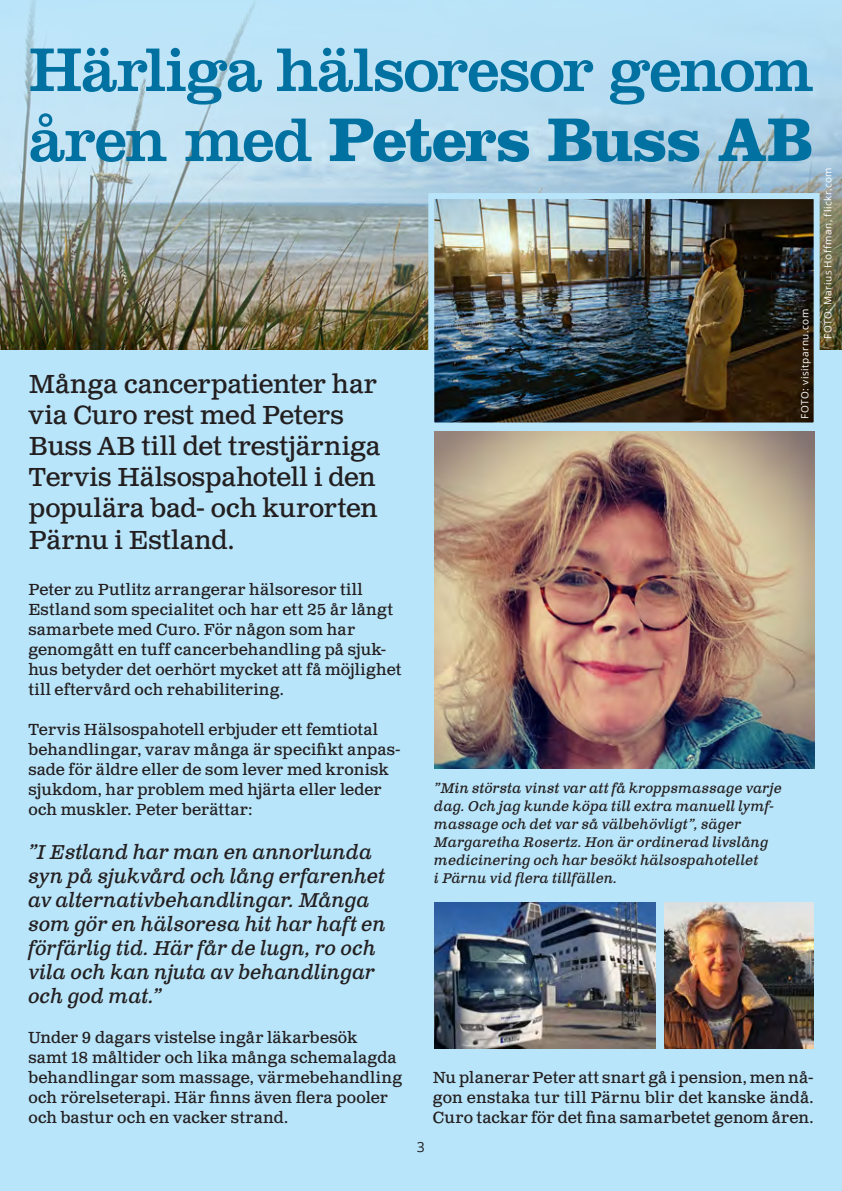
<style>
.page{position:relative;width:842px;height:1191px;background:#b9e5fa}
.page>*{position:absolute;margin:0;border:0;box-sizing:border-box;transform-origin:0 0}
.Rubrik_1_Fet_versalg{font:64px/70px "Clarendon";letter-spacing:-.02em;color:#0071a1}
.Ingress_stor{font:26px/31.2px "Clarendon Text Pro";letter-spacing:-.005em;color:#231f20}
.Citat_i_text{font:italic 20px/24px "Clarendon Text Pro";color:#231f20}
.bröd_Clarendon_Text{font:16px/20px "Clarendon Text Pro";letter-spacing:.015em;color:#231f20}
.Bildtext_kursiv{font:italic 14px/18px "Clarendon Text Pro";letter-spacing:.015em;color:#231f20}
.t1{font:14px "Open Sans";color:#231f20}
.faktatext_Open_Sans{font:10px "Open Sans";letter-spacing:.05em;color:#fff}
.s1{font-weight:700}
</style>
<div class="page">
<img style="left:0;top:0;width:842px;height:350px">
<img style="left:434px;top:431px;width:380px;height:337px">
<img style="left:425px;top:190px;width:398px;height:233px">
<img style="left:434px;top:902px;width:221px;height:146px">
<img style="left:664px;top:902px;width:150px;height:146px">
<p class="Rubrik_1_Fet_versalg" style="left:29px;top:33px;width:786px">Härliga hälsoresor genom åren med <span class="s1">Peters Buss AB</span></p>
<p class="Ingress_stor" style="left:29px;top:369px;width:353px">Många cancerpatienter har via Curo rest med Peters<br>Buss AB till det trestjärniga<br>Tervis Hälsospahotell i den populära bad- och kurorten<br>Pärnu i Estland.</p>
<p class="faktatext_Open_Sans" style="left:798px;top:419px;width:111px;rotate:-90deg">FOTO: visitparnu.com</p>
<p class="faktatext_Open_Sans" style="left:821px;top:339px;width:174px;rotate:-90deg">FOTO: Marius Hoffman, flickr.com</p>
<p class="bröd_Clarendon_Text" style="left:28px;top:580px;width:375px">Peter zu Putlitz arrangerar hälsoresor till Estland som specialitet och har ett 25 år långt samarbete med Curo. För någon som har genomgått en tuff cancerbehandling på sjuk&shy;hus betyder det oerhört mycket att få möjlighet till eftervård och rehabilitering.</p>
<p class="bröd_Clarendon_Text" style="left:28px;top:720px;width:374px">Tervis Hälsospahotell erbjuder ett femtiotal behandlingar, varav många är specifikt anpas&shy;sade för äldre eller de som lever med kronisk sjukdom, har problem med hjärta eller leder och muskler. Peter berättar:</p>
<p class="Citat_i_text" style="left:28px;top:841px;width:359px">”I Estland har man en annorlunda syn på sjukvård och lång erfarenhet av alternativbehandlingar. Många som gör en hälsoresa hit har haft en förfärlig tid. Här får de lugn, ro och vila och kan njuta av behandlingar och god mat.”</p>
<p class="bröd_Clarendon_Text" style="left:28px;top:1028px;width:375px">Under 9 dagars vistelse ingår läkarbesök<br>samt 18 måltider och lika många schemalagda behandlingar som massage, värmebehandling och rörelseterapi. Här finns även flera pooler och bastur och en vacker strand.</p>
<p class="Bildtext_kursiv" style="left:434px;top:779px;width:349px">”Min största vinst var att få kroppsmassage varje dag. Och jag kunde köpa till extra manuell lymf&shy;massage och det var så välbehövligt”, säger Margaretha Rosertz. Hon är ordinerad livslång medicinering och har besökt hälsospahotellet<br>i Pärnu vid flera tillfällen.</p>
<p class="t1" style="left:417px;top:1137px;width:10px">3</p>
<p class="bröd_Clarendon_Text" style="left:433px;top:1068px;width:382px;text-align:justify">Nu planerar Peter att snart gå i pension, men nå&shy;gon enstaka tur till Pärnu blir det kanske ändå.<br>Curo tackar för det fina samarbetet genom åren.</p>
</div>
